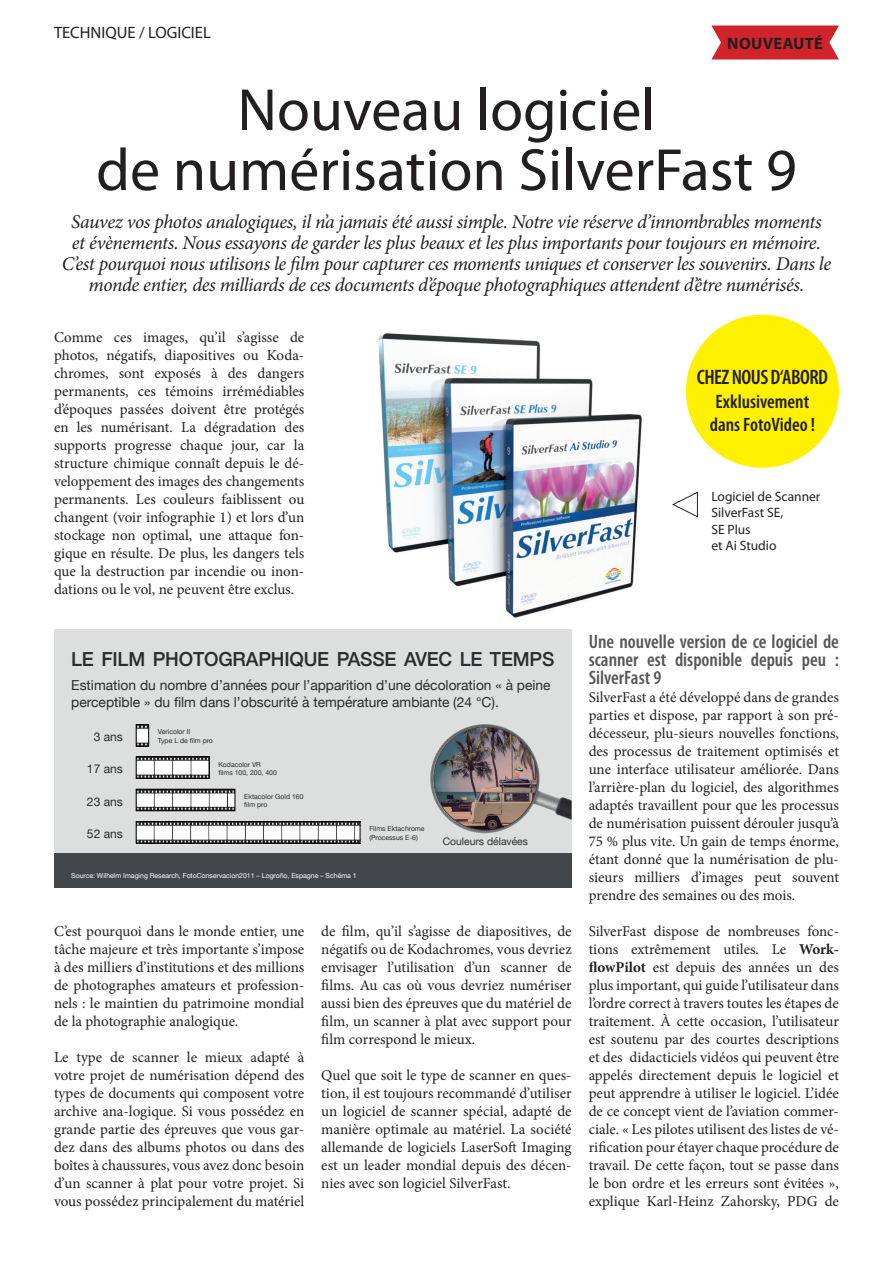
<style>
.page{position:relative;width:893px;height:1263px;background:#fff}
.page>*{position:absolute;margin:0;border:0;box-sizing:border-box;transform-origin:0 0}
.t1{font:60px/60px "Myriad Pro";color:#231f20;text-align:center}
.t2{font:600 condensed 21px "Myriad Pro";letter-spacing:-.025em;color:#231f20}
.t3{font:italic 19.5px/21px "Minion Pro";letter-spacing:-.02em;color:#231f20;text-align:center}
.t4{font:600 condensed 19.5px/18px "Myriad Pro";color:#57585a;text-align:justify}
.t5{font:600 condensed 19.5px/23.4px "Myriad Pro";color:#231f20;text-align:center}
.t6{font:500 19.35px "Helvetica Neue";letter-spacing:-.01em;color:#292d2f}
.t7{font:16.5px "Myriad Pro";color:#231f20}
.t8{font:700 16.5px "Myriad Pro";letter-spacing:.02em;color:#231f20}
.t9{font:15px/18px "Minion Pro";color:#231f20;text-align:justify}
.t10{font:13.8px/16.5px "Helvetica Neue";color:#292d2f}
.t11{font:13.5px/16.2px "Myriad Pro";color:#231f20}
.t12{font:12.15px "Helvetica Neue";color:#292d2f}
.t13{font:10.35px "Helvetica Neue";color:#292d2f}
.t14{font:6.9px/8.2px "Helvetica Neue";color:#292d2f}
.t15{font:6.9px "Helvetica Neue";color:#fff}
.s1{font-weight:700}
</style>
<div class="page">
<svg style="left:711px;top:26px;width:128px;height:34px;background:#d5373d"></svg>
<div style="left:54px;top:629px;width:518px;height:259px;background:#dddede"></div>
<div style="left:54px;top:853px;width:518px;height:35px;background:#444749"></div>
<img style="left:430px;top:724px;width:142px;height:110px">
<img style="left:434px;top:727px;width:103px;height:103px;border-radius:52px">
<img style="left:138px;top:823px;width:220px;height:18px">
<div style="left:136px;top:821px;width:224px;height:22px;border:1px solid #000001"></div>
<img style="left:138px;top:726px;width:9px;height:18px">
<div style="left:136px;top:724px;width:13px;height:22px;border:1px solid #000001"></div>
<img style="left:138px;top:759px;width:69px;height:18px">
<div style="left:136px;top:757px;width:73px;height:22px;border:1px solid #000001"></div>
<img style="left:138px;top:791px;width:95px;height:18px">
<div style="left:136px;top:789px;width:99px;height:22px;border:1px solid #000001"></div>
<img style="left:378px;top:333px;width:264px;height:285px">
<div style="left:686px;top:315px;width:153px;height:153px;background:#fff101;border-radius:50%"></div>
<svg style="left:672px;top:491px;width:26px;height:27px"></svg>
<p class="t7" style="left:54px;top:22px;width:158px">TECHNIQUE / LOGICIEL</p>
<p class="t8" style="left:727px;top:32px;width:97px">NOUVEAUTÉ</p>
<h1 class="t1" style="left:96px;top:79px;width:702px">Nouveau logiciel<br>de numérisation SilverFast 9</h1>
<p class="t3" style="left:62px;top:211px;width:771px">Sauvez vos photos analogiques, il n’a jamais été aussi simple. Notre vie réserve d’innombrables moments<br>et évènements. Nous essayons de garder les plus beaux et les plus importants pour toujours en mémoire.<br>C’est pourquoi nous utilisons le film pour capturer ces moments uniques et conserver les souvenirs. Dans le monde entier, des milliards de ces documents d’époque photographiques attendent d’être numérisés.</p>
<p class="t9" style="left:54px;top:328px;width:252px">Comme ces images, qu’il s’agisse de photos, négatifs, diapositives ou Koda&shy;chromes, sont exposés à des dangers permanents, ces témoins irrémédiables d’époques passées doivent être protégés en les numérisant. La dégradation des supports progresse chaque jour, car la structure chimique connaît depuis le dé&shy;veloppement des images des changements permanents. Les couleurs faiblissent ou changent (voir infographie 1) et lors d’un stockage non optimal, une attaque fon&shy;gique en résulte. De plus, les dangers tels que la destruction par incendie ou inon&shy;dations ou le vol, ne peuvent être exclus.</p>
<p class="t6" style="left:71px;top:643px;width:485px">LE FILM PHOTOGRAPHIQUE PASSE AVEC LE TEMPS</p>
<p class="t10" style="left:71px;top:678px;width:481px">Estimation du nombre d’années pour l’apparition d’une décoloration « à peine perceptible » du film dans l’obscurité à température ambiante (24 °C).</p>
<p class="t14" style="left:158px;top:728px;width:56px">Vericolor II<br>Type L de film pro</p>
<p class="t12" style="left:94px;top:728px;width:31px">3 ans</p>
<p class="t12" style="left:87px;top:760px;width:38px">17 ans</p>
<p class="t12" style="left:87px;top:793px;width:38px">23 ans</p>
<p class="t12" style="left:87px;top:825px;width:38px">52 ans</p>
<p class="t14" style="left:369px;top:825px;width:57px">Films Ektachrome (Processus E-6)</p>
<p class="t14" style="left:218px;top:761px;width:60px">Kodacolor VR films 100, 200, 400</p>
<p class="t14" style="left:244px;top:793px;width:61px">Ektacolor Gold 160 film pro</p>
<p class="t15" style="left:71px;top:870px;width:287px">Source: Wilhelm Imaging Research, FotoConservacion2011 – Logroño, Espagne – Schéma 1</p>
<p class="t13" style="left:443px;top:833px;width:87px">Couleurs délavées</p>
<p class="t9" style="left:54px;top:922px;width:252px">C’est pourquoi dans le monde entier, une tâche majeure et très importante s’impose à des milliers d’institutions et des millions de photographes amateurs et profession&shy;nels : le maintien du patrimoine mondial de la photographie analogique.</p>
<p class="t9" style="left:54px;top:1048px;width:252px">Le type de scanner le mieux adapté à votre projet de numérisation dépend des types de documents qui composent votre archive ana-logique. Si vous possédez en grande partie des épreuves que vous gar&shy;dez dans des albums photos ou dans des boîtes à chaussures, vous avez donc besoin d’un scanner à plat pour votre projet. Si vous possédez principalement du matériel</p>
<p class="t9" style="left:321px;top:922px;width:252px">de film, qu’il s’agisse de diapositives, de négatifs ou de Kodachromes, vous devriez envisager l’utilisation d’un scanner de films. Au cas où vous devriez numériser aussi bien des épreuves que du matériel de film, un scanner à plat avec support pour film correspond le mieux.</p>
<p class="t9" style="left:321px;top:1066px;width:252px">Quel que soit le type de scanner en ques&shy;tion, il est toujours recommandé d’utiliser un logiciel de scanner spécial, adapté de manière optimale au matériel. La société allemande de logiciels LaserSoft Imaging est un leader mondial depuis des décen&shy;nies avec son logiciel SilverFast.</p>
<h2 class="t2" style="left:697px;top:364px;width:133px">CHEZ NOUS D‘ABORD</h2>
<h3 class="t5" style="left:710px;top:389px;width:107px">Exklusivement dans FotoVideo !</h3>
<p class="t11" style="left:711px;top:488px;width:110px">Logiciel de Scanner<br>SilverFast SE,<br>SE Plus<br>et Ai Studio</p>
<h3 class="t4" style="left:589px;top:632px;width:252px">Une nouvelle version de ce logiciel de scanner est disponible depuis peu :<br>SilverFast 9</h3>
<p class="t9" style="left:589px;top:688px;width:252px">SilverFast a été développé dans de grandes parties et dispose, par rapport à son pré&shy;décesseur, plu-sieurs nouvelles fonctions, des processus de traitement optimisés et une interface utilisateur améliorée. Dans l’arrière-plan du logiciel, des algorithmes adaptés travaillent pour que les processus de numérisation puissent dérouler jusqu’à 75 % plus vite. Un gain de temps énorme, étant donné que la numérisation de plu&shy;sieurs milliers d’images peut souvent prendre des semaines ou des mois.</p>
<p class="t9" style="left:589px;top:922px;width:252px">SilverFast dispose de nombreuses fonc&shy;tions extrêmement utiles. Le <span class="s1">Work&shy;flowPilot</span> est depuis des années un des plus important, qui guide l’utilisateur dans l’ordre correct à travers toutes les étapes de traitement. À cette occasion, l’utilisateur est soutenu par des courtes descriptions et des didacticiels vidéos qui peuvent être appelés directement depuis le logiciel et peut apprendre à utiliser le logiciel. L’idée de ce concept vient de l’aviation commer&shy;ciale. « Les pilotes utilisent des listes de vé&shy;rification pour étayer chaque procédure de travail. De cette façon, tout se passe dans le bon ordre et les erreurs sont évitées », explique Karl-Heinz Zahorsky, PDG de</p>
</div>
